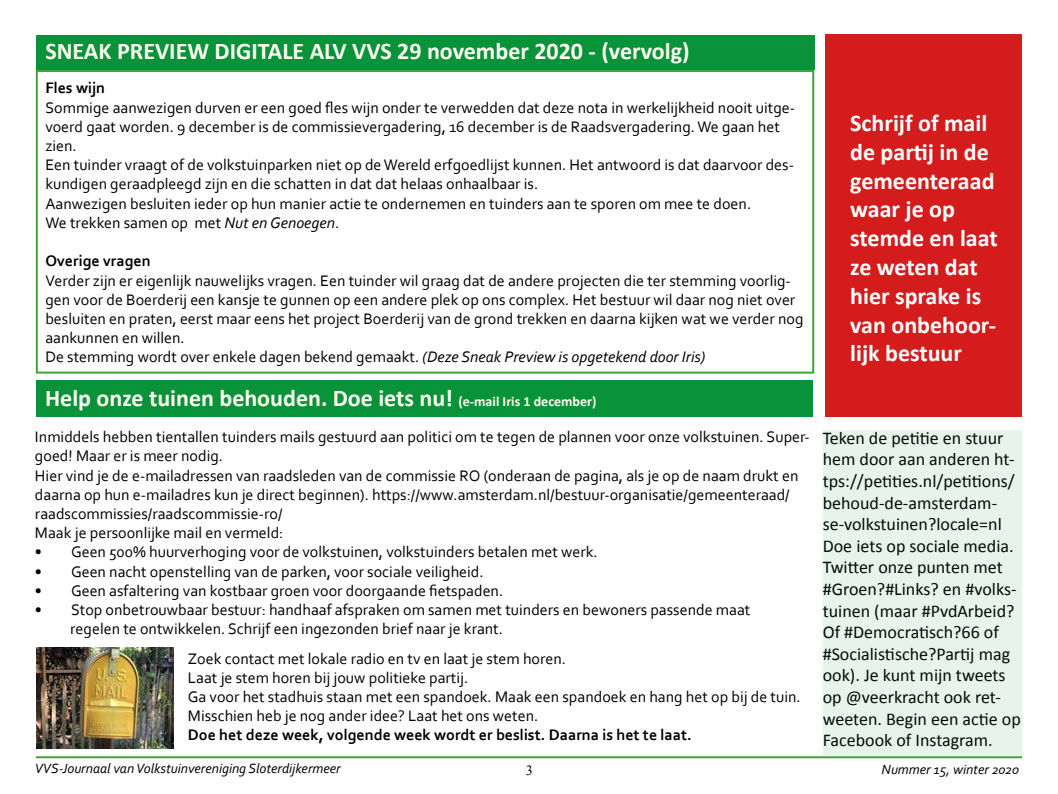
<style>
.page{position:relative;width:1058px;height:794px;background:#fff}
.page>*{position:absolute;margin:0;border:0;box-sizing:border-box;transform-origin:0 0}
.t1{font:700 24px "Calibri";color:#fffdf0}
.t2{font:700 24px/28.8px "Calibri";color:#fdfeff}
.t3{font:18px/21.6px "Calibri";color:#000}
.t4{font:16px/19.2px "Corbel";color:#000}
.t5{font:700 16px "Corbel";color:#000}
.t6{font:italic 14px "Corbel";color:#000}
.t7{font:14px "Times New Roman";color:#000}
.s1{font-style:italic}
.s2{font-size:14px}
</style>
<div class="page">
<div style="left:36px;top:35px;width:778px;height:35px;background:#089239"></div>
<hr style="left:36px;top:756px;width:985px;height:2px;background:#3fa535">
<div style="left:36px;top:70px;width:778px;height:303px;border:2px solid #3fa535"></div>
<div style="left:825px;top:35px;width:196px;height:382px;background:#d41c1c"></div>
<img style="left:36px;top:647px;width:138px;height:102px">
<div style="left:36px;top:380px;width:776px;height:37px;background:#089239"></div>
<div style="left:822px;top:430px;width:199px;height:326px;background:#e6f4eb"></div>
<h1 class="t1" style="left:45px;top:35px;width:645px">SNEAK PREVIEW DIGITALE ALV VVS 29 november 2020 - (vervolg)</h1>
<p class="t5" style="left:45px;top:78px;width:61px">Fles wijn</p>
<p class="t4" style="left:45px;top:97px;width:751px">Sommige aanwezigen durven er een goed fles wijn onder te verwedden dat deze nota in werkelijkheid nooit uitge&shy;voerd gaat worden. 9 december is de commissievergadering, 16 december is de Raadsvergadering. We gaan het zien.<br>Een tuinder vraagt of de volkstuinparken niet op de Wereld erfgoedlijst kunnen. Het antwoord is dat daarvoor des&shy;kundigen geraadpleegd zijn en die schatten in dat dat helaas onhaalbaar is.<br>Aanwezigen besluiten ieder op hun manier actie te ondernemen en tuinders aan te sporen om mee te doen.<br>We trekken samen op met <span class="s1">Nut en Genoegen</span>.</p>
<p class="t5" style="left:45px;top:251px;width:107px">Overige vragen</p>
<p class="t4" style="left:45px;top:270px;width:759px">Verder zijn er eigenlijk nauwelijks vragen. Een tuinder wil graag dat de andere projecten die ter stemming voorlig&shy;gen voor de Boerderij een kansje te gunnen op een andere plek op ons complex. Het bestuur wil daar nog niet over besluiten en praten, eerst maar eens het project Boerderij van de grond trekken en daarna kijken wat we verder nog aankunnen en willen.<br>De stemming wordt over enkele dagen bekend gemaakt. <span class="s1">(Deze Sneak Preview is opgetekend door Iris)</span></p>
<h1 class="t1" style="left:45px;top:383px;width:553px">Help onze tuinen behouden. Doe iets nu! <span class="s2">(e-mail Iris 1 december)</span></h1>
<p class="t4" style="left:35px;top:427px;width:776px">Inmiddels hebben tientallen tuinders mails gestuurd aan politici om te tegen de plannen voor onze volkstuinen. Super&shy;goed! Maar er is meer nodig.<br>Hier vind je de e-mailadressen van raadsleden van de commissie RO (onderaan de pagina, als je op de naam drukt en daarna op hun e-mailadres kun je direct beginnen). https://www.amsterdam.nl/bestuur-organisatie/gemeenteraad/ raadscommissies/raadscommissie-ro/<br>Maak je persoonlijke mail en vermeld:</p>
<p class="t4" style="left:35px;top:542px;width:564px">• Geen 500% huurverhoging voor de volkstuinen, volkstuinders betalen met werk.</p>
<p class="t4" style="left:35px;top:561px;width:450px">• Geen nacht openstelling van de parken, voor sociale veiligheid.</p>
<p class="t4" style="left:35px;top:580px;width:470px">• Geen asfaltering van kostbaar groen voor doorgaande fietspaden.</p>
<p class="t4" style="left:70px;top:599px;width:681px;text-indent:-35px">• Stop onbetrouwbaar bestuur: handhaaf afspraken om samen met tuinders en bewoners passende maat regelen te ontwikkelen. Schrijf een ingezonden brief naar je krant.</p>
<p class="t4" style="left:188px;top:648px;width:614px">Zoek contact met lokale radio en tv en laat je stem horen.<br>Laat je stem horen bij jouw politieke partij.<br>Ga voor het stadhuis staan met een spandoek. Maak een spandoek en hang het op bij de tuin.<br>Misschien heb je nog ander idee? Laat het ons weten.</p>
<p class="t5" style="left:188px;top:725px;width:505px">Doe het deze week, volgende week wordt er beslist. Daarna is het te laat.</p>
<h1 class="t2" style="left:850px;top:109px;width:149px">Schrijf of mail de partij in de gemeenteraad waar je op stemde en laat ze weten dat hier sprake is van onbehoor&shy;lijk bestuur</h1>
<p class="t3" style="left:822px;top:427px;width:199px">Teken de petitie en stuur hem door aan anderen ht&shy;tps://petities.nl/petitions/ behoud-de-amsterdam&shy;se-volkstuinen?locale=nl<br>Doe iets op sociale media.<br>Twitter onze punten met #Groen?#Links? en #volks&shy;tuinen (maar #PvdArbeid?<br>Of #Democratisch?66 of #Socialistische?Partij mag ook). Je kunt mijn tweets op @veerkracht ook ret&shy;weeten. Begin een actie op<br>Facebook of Instagram.</p>
<p class="t6" style="left:35px;top:760px;width:307px">VVS-Journaal van Volkstuinvereniging Sloterdijkermeer</p>
<p class="t6" style="left:881px;top:760px;width:139px">Nummer 15, winter 2020</p>
<p class="t7" style="left:525px;top:760px;width:8px">3</p>
</div>
